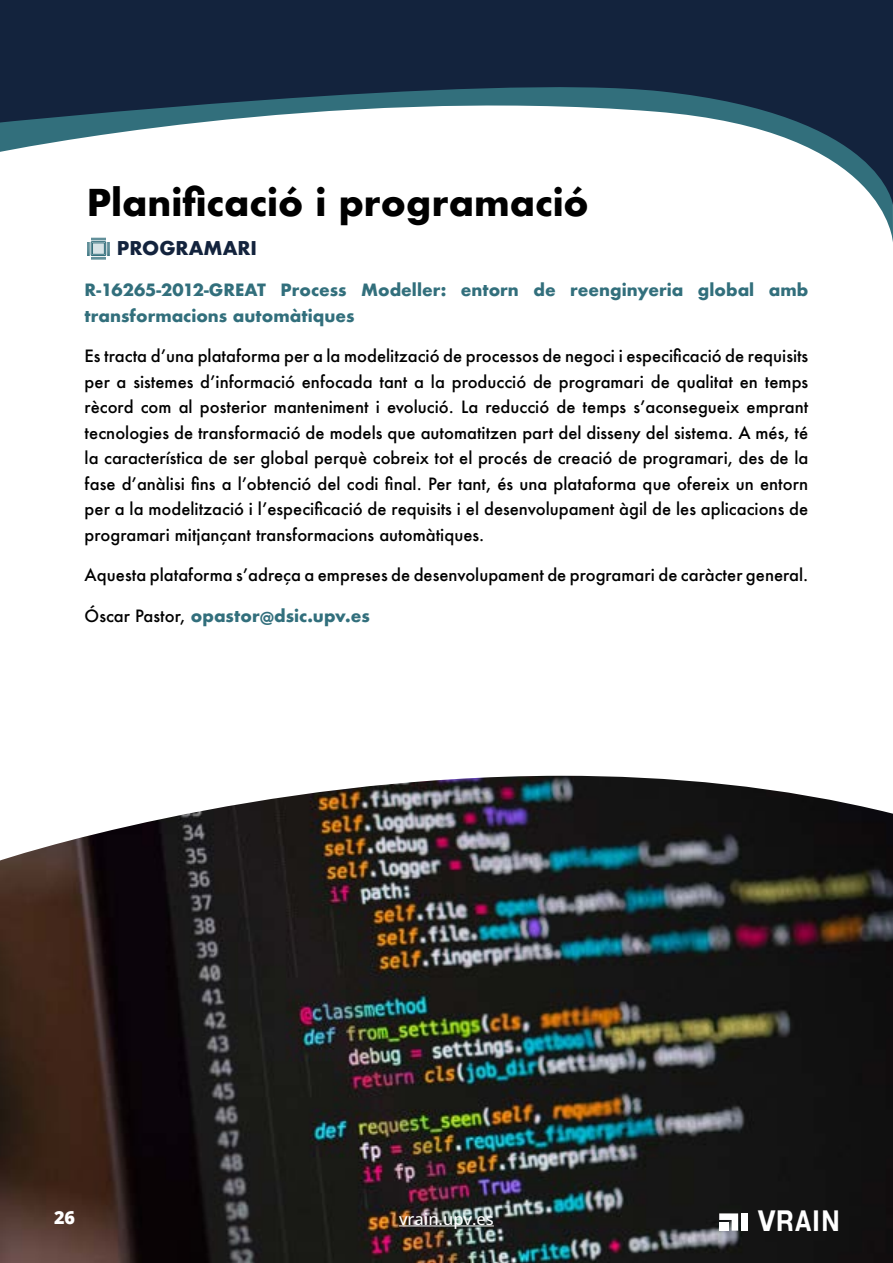
<style>
.page{position:relative;width:893px;height:1263px;background:#fff}
.page>*{position:absolute;margin:0;border:0;box-sizing:border-box;transform-origin:0 0}
.t1{font:700 36px "Futura";color:#000}
.t2{font:700 30.15px "Helvetica Neue";letter-spacing:.045em;color:#fff;scale:.91 1}
.t3{font:700 18.45px "Futura";color:#13233d}
.t4{font:800 18px "Open Sans";color:#fff}
.t5{font:500 16.5px/25.5px "Futura";color:#000;text-align:justify}
.t6{font:700 16.5px/25.5px "Futura";color:#326f7c}
.t7{font:500 16.5px "Open Sans";color:#fff}
.s1{font-weight:500;color:#000}
</style>
<div class="page">
<svg style="left:87px;top:243px;width:23px;height:17px"></svg>
<img style="left:0;top:776px;width:893px;height:487px">
<hr style="left:399px;top:1226px;width:95px;height:1px;background:#fff">
<svg style="left:0;top:0;width:893px;height:205px;fill:#13233d"></svg>
<div style="left:741px;top:1213px;width:7px;height:18px;background:#fff"></div>
<svg style="left:719px;top:1213px;width:19px;height:18px"></svg>
<h1 class="t1" style="left:87px;top:177px;width:503px">Planificació i programació</h1>
<p class="t3" style="left:117px;top:235px;width:142px">PROGRAMARI</p>
<p class="t6" style="left:85px;top:277px;width:725px">R-16265-2012-GREAT Process Modeller: entorn de reenginyeria global amb transformacions automàtiques</p>
<p class="t5" style="left:85px;top:343px;width:725px">Es tracta d’una plataforma per a la modelització de processos de negoci i especificació de requisits per a sistemes d’informació enfocada tant a la producció de programari de qualitat en temps rècord com al posterior manteniment i evolució. La reducció de temps s’aconsegueix emprant tecnologies de transformació de models que automatitzen part del disseny del sistema. A més, té la característica de ser global perquè cobreix tot el procés de creació de programari, des de la fase d’anàlisi fins a l’obtenció del codi final. Per tant, és una plataforma que ofereix un entorn per a la modelització i l’especificació de requisits i el desenvolupament àgil de les aplicacions de programari mitjançant transformacions automàtiques.</p>
<p class="t5" style="left:85px;top:562px;width:725px">Aquesta plataforma s’adreça a empreses de desenvolupament de programari de caràcter general.</p>
<p class="t6" style="left:85px;top:603px;width:287px"><span class="s1">Óscar Pastor,</span> opastor@dsic.upv.es</p>
<p class="t4" style="left:54px;top:1203px;width:23px">26</p>
<p class="t7" style="left:399px;top:1208px;width:96px">vrain.upv.es</p>
<h2 class="t2" style="left:758px;top:1198px;width:91px">VRAIN</h2>
</div>
